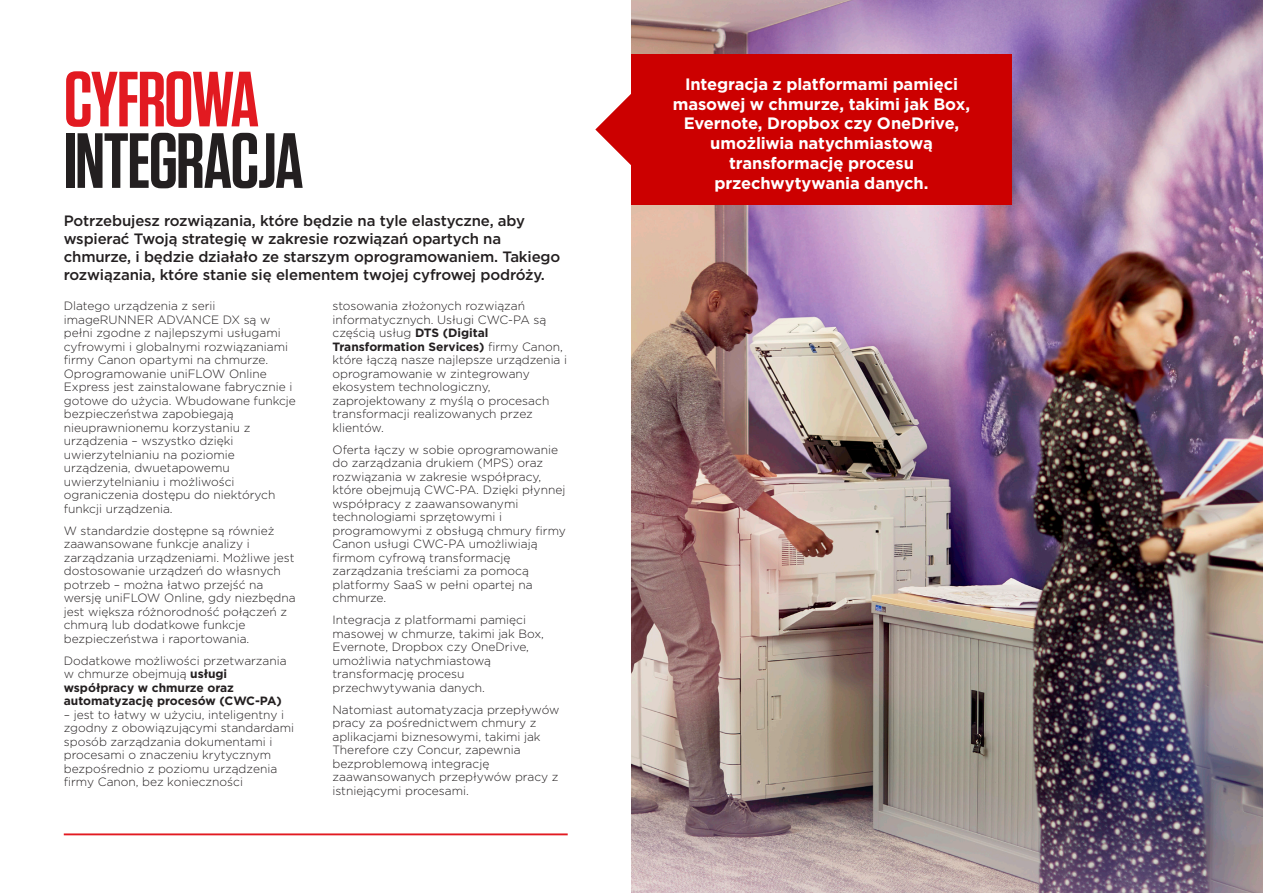
<style>
.page{position:relative;width:1263px;height:893px;background:#fff}
.page>*{position:absolute;margin:0;border:0;box-sizing:border-box;transform-origin:0 0}
.Subheading_BLACK{font:600 78px/61.5px "Tungsten";letter-spacing:-.025em;color:#231f20}
.Subheading_BLACK-2{font:700 16.5px/19.8px "Gotham";letter-spacing:-.01em;color:#fff;text-align:center}
.Body{font:500 15px/18px "Gotham";letter-spacing:-.01em;color:#231f20}
.Body-2{font:300 12px/13.5px "Gotham";color:#231f20}
.Body-3{font:700 12px/13.5px "Gotham";color:#231f20}
.s1{color:#e21a21}
.s2{font-weight:300}
.s3{font-weight:700}
</style>
<div class="page">
<hr style="left:64px;top:833px;width:504px;height:2px;background:#e21a21">
<img style="left:631px;top:0;width:632px;height:893px">
<svg style="left:595px;top:94px;width:36px;height:71px"></svg>
<div style="left:631px;top:54px;width:380px;height:151px;background:#c00"></div>
<p class="Subheading_BLACK" style="left:64px;top:70px;width:241px"><span class="s1">CYFROWA<br></span>INTEGRACJA</p>
<p class="Body" style="left:64px;top:211px;width:498px">Potrzebujesz rozwiązania, które będzie na tyle elastyczne, aby wspierać Twoją strategię w zakresie rozwiązań opartych na chmurze, i będzie działało ze starszym oprogramowaniem. Takiego rozwiązania, które stanie się elementem twojej cyfrowej podróży.</p>
<p class="Body-2" style="left:64px;top:299px;width:234px">Dlatego urządzenia z serii imageRUNNER ADVANCE DX są w pełni zgodne z najlepszymi usługami cyfrowymi i globalnymi rozwiązaniami firmy Canon opartymi na chmurze.<br>Oprogramowanie uniFLOW Online<br>Express jest zainstalowane fabrycznie i gotowe do użycia. Wbudowane funkcje bezpieczeństwa zapobiegają nieuprawnionemu korzystaniu z urządzenia – wszystko dzięki uwierzytelnianiu na poziomie urządzenia, dwuetapowemu uwierzytelnianiu i możliwości ograniczenia dostępu do niektórych funkcji urządzenia.</p>
<p class="Body-2" style="left:64px;top:524px;width:233px">W standardzie dostępne są również zaawansowane funkcje analizy i zarządzania urządzeniami. Możliwe jest dostosowanie urządzeń do własnych potrzeb – można łatwo przejść na wersję uniFLOW Online, gdy niezbędna jest większa różnorodność połączeń z chmurą lub dodatkowe funkcje bezpieczeństwa i raportowania.</p>
<p class="Body-3" style="left:64px;top:654px;width:224px"><span class="s2">Dodatkowe możliwości przetwarzania w chmurze obejmują</span> usługi współpracy w chmurze oraz automatyzację procesów (CWC-PA)</p>
<p class="Body-2" style="left:64px;top:708px;width:232px">– jest to łatwy w użyciu, inteligentny i zgodny z obowiązującymi standardami sposób zarządzania dokumentami i procesami o znaczeniu krytycznym bezpośrednio z poziomu urządzenia firmy Canon, bez konieczności</p>
<p class="Body-2" style="left:332px;top:299px;width:236px">stosowania złożonych rozwiązań informatycznych. Usługi CWC-PA są częścią usług <span class="s3">DTS (Digital<br>Transformation Services)</span> firmy Canon, które łączą nasze najlepsze urządzenia i oprogramowanie w zintegrowany ekosystem technologiczny, zaprojektowany z myślą o procesach transformacji realizowanych przez klientów.</p>
<p class="Body-2" style="left:332px;top:443px;width:235px">Oferta łączy w sobie oprogramowanie do zarządzania drukiem (MPS) oraz rozwiązania w zakresie współpracy, które obejmują CWC-PA. Dzięki płynnej współpracy z zaawansowanymi technologiami sprzętowymi i programowymi z obsługą chmury firmy<br>Canon usługi CWC-PA umożliwiają firmom cyfrową transformację zarządzania treściami za pomocą platformy SaaS w pełni opartej na chmurze.</p>
<p class="Body-2" style="left:332px;top:613px;width:213px">Integracja z platformami pamięci masowej w chmurze, takimi jak Box,<br>Evernote, Dropbox czy OneDrive, umożliwia natychmiastową transformację procesu przechwytywania danych.</p>
<p class="Body-2" style="left:332px;top:703px;width:228px">Natomiast automatyzacja przepływów pracy za pośrednictwem chmury z aplikacjami biznesowymi, takimi jak<br>Therefore czy Concur, zapewnia bezproblemową integrację zaawansowanych przepływów pracy z istniejącymi procesami.</p>
<p class="Subheading_BLACK-2" style="left:673px;top:74px;width:299px">Integracja z platformami pamięci masowej w chmurze, takimi jak Box,<br>Evernote, Dropbox czy OneDrive, umożliwia natychmiastową transformację procesu przechwytywania danych.</p>
</div>
